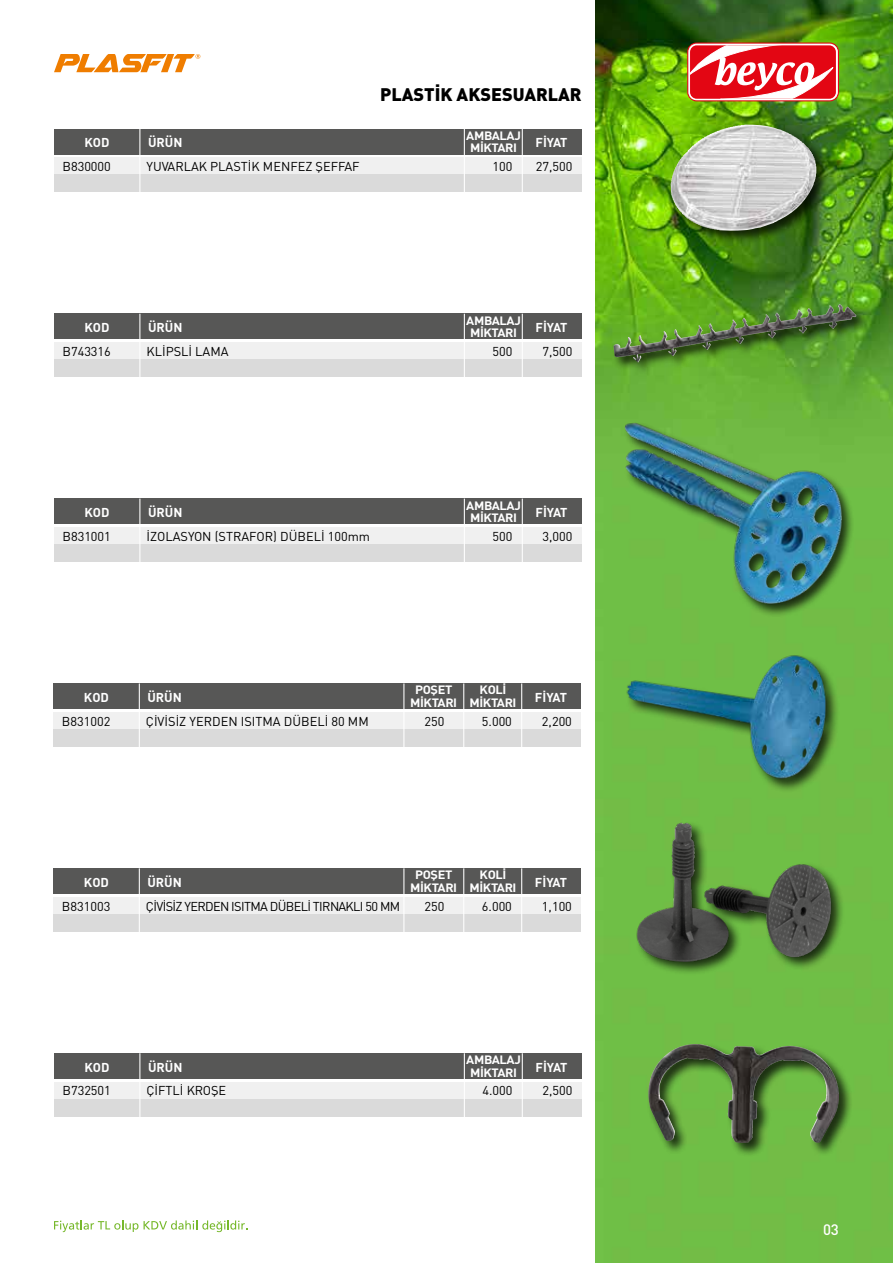
<style>
.page{position:relative;width:893px;height:1263px;background:#fff}
.page>*{position:absolute;margin:0;border:0;box-sizing:border-box;transform-origin:0 0}
.t1{font:18px "DIN Black Tr";color:#000}
.t2{font:15px "DIN Medium Tr";color:#fff}
.t3{font:12.75px "DIN Tr";color:#000}
.t4{font:12.75px "DINT Bold Tr";color:#fff}
.t5{font:12.75px "DIN Tr";letter-spacing:-.05em;color:#000}
.t6{font:12px/12.8px "DINT Bold Tr";letter-spacing:-.03em;color:#fff;text-align:center;scale:1.06 1}
</style>
<div class="page">
<img style="left:595px;top:0;width:298px;height:1263px">
<div style="left:687px;top:43px;width:152px;height:58px;border:1px solid #e30613;border-radius:9px"></div>
<svg style="left:690px;top:45px;width:143px;height:54px"></svg>
<svg style="left:54px;top:1220px;width:193px;height:12px"></svg>
<svg style="left:54px;top:54px;width:146px;height:18px"></svg>
<div style="left:54px;top:342px;width:527px;height:18px;background:#f0f0f0"></div>
<div style="left:54px;top:360px;width:527px;height:17px;background:#dadada"></div>
<div style="left:54px;top:314px;width:527px;height:25px;background:#575756"></div>
<hr style="left:464px;top:314px;width:1px;height:66px;background:#fff">
<hr style="left:522px;top:314px;width:1px;height:66px;background:#fff">
<hr style="left:139px;top:314px;width:1px;height:66px;background:#fff">
<div style="left:54px;top:158px;width:527px;height:17px;background:#f0f0f0"></div>
<div style="left:54px;top:175px;width:527px;height:17px;background:#dadada"></div>
<div style="left:54px;top:129px;width:527px;height:25px;background:#575756"></div>
<hr style="left:464px;top:129px;width:1px;height:67px;background:#fff">
<hr style="left:522px;top:129px;width:1px;height:67px;background:#fff">
<hr style="left:139px;top:129px;width:1px;height:67px;background:#fff">
<div style="left:54px;top:527px;width:527px;height:17px;background:#f0f0f0"></div>
<div style="left:54px;top:544px;width:527px;height:17px;background:#dadada"></div>
<div style="left:54px;top:499px;width:527px;height:25px;background:#575756"></div>
<hr style="left:464px;top:499px;width:1px;height:66px;background:#fff">
<hr style="left:522px;top:499px;width:1px;height:66px;background:#fff">
<hr style="left:139px;top:499px;width:1px;height:66px;background:#fff">
<div style="left:54px;top:1082px;width:527px;height:17px;background:#f0f0f0"></div>
<div style="left:54px;top:1099px;width:527px;height:17px;background:#dadada"></div>
<div style="left:54px;top:1053px;width:527px;height:26px;background:#575756"></div>
<hr style="left:464px;top:1053px;width:1px;height:67px;background:#fff">
<hr style="left:522px;top:1053px;width:1px;height:67px;background:#fff">
<hr style="left:139px;top:1053px;width:1px;height:67px;background:#fff">
<div style="left:53px;top:712px;width:528px;height:17px;background:#f0f0f0"></div>
<div style="left:53px;top:729px;width:528px;height:17px;background:#dadada"></div>
<div style="left:53px;top:683px;width:528px;height:26px;background:#575756"></div>
<hr style="left:463px;top:683px;width:1px;height:99px;background:#fff">
<hr style="left:521px;top:683px;width:1px;height:99px;background:#fff">
<hr style="left:139px;top:683px;width:1px;height:99px;background:#fff">
<hr style="left:403px;top:683px;width:1px;height:99px;background:#fff">
<div style="left:53px;top:897px;width:528px;height:17px;background:#f0f0f0"></div>
<div style="left:53px;top:914px;width:528px;height:17px;background:#dadada"></div>
<div style="left:53px;top:868px;width:528px;height:26px;background:#575756"></div>
<hr style="left:463px;top:868px;width:1px;height:99px;background:#fff">
<hr style="left:521px;top:868px;width:1px;height:99px;background:#fff">
<hr style="left:139px;top:868px;width:1px;height:99px;background:#fff">
<hr style="left:403px;top:868px;width:1px;height:99px;background:#fff">
<div style="left:612px;top:302px;width:258px;height:73px;background:#000;opacity:.75"></div>
<svg style="left:827px;top:305px;width:12px;height:9px"></svg>
<div style="left:669px;top:123px;width:161px;height:122px;background:#000;opacity:.75"></div>
<img style="left:670px;top:125px;width:146px;height:106px">
<div style="left:646px;top:1042px;width:207px;height:115px;background:#000;opacity:.75"></div>
<img style="left:648px;top:1046px;width:35px;height:95px">
<img style="left:612px;top:406px;width:244px;height:211px">
<div style="left:625px;top:654px;width:215px;height:139px;background:#000;opacity:.75"></div>
<img style="left:619px;top:634px;width:215px;height:151px">
<div style="left:635px;top:821px;width:210px;height:155px;background:#000;opacity:.75"></div>
<img style="left:631px;top:822px;width:203px;height:144px">
<h1 class="t1" style="left:380px;top:82px;width:203px">PLASTİK AKSESUARLAR</h1>
<p class="t6" style="left:466px;top:128px;width:53px">AMBALAJ<br>MİKTARI</p>
<p class="t4" style="left:84px;top:134px;width:27px">KOD</p>
<p class="t4" style="left:148px;top:134px;width:36px">ÜRÜN</p>
<p class="t4" style="left:535px;top:134px;width:34px">FİYAT</p>
<p class="t3" style="left:63px;top:158px;width:50px">B830000</p>
<p class="t3" style="left:147px;top:158px;width:215px">YUVARLAK PLASTİK MENFEZ ŞEFFAF</p>
<p class="t3" style="left:493px;top:158px;width:21px">100</p>
<p class="t3" style="left:536px;top:158px;width:38px">27,500</p>
<p class="t6" style="left:466px;top:313px;width:53px">AMBALAJ<br>MİKTARI</p>
<p class="t4" style="left:84px;top:319px;width:27px">KOD</p>
<p class="t4" style="left:148px;top:319px;width:36px">ÜRÜN</p>
<p class="t4" style="left:535px;top:319px;width:34px">FİYAT</p>
<p class="t3" style="left:63px;top:343px;width:50px">B743316</p>
<p class="t3" style="left:147px;top:343px;width:84px">KLİPSLİ LAMA</p>
<p class="t3" style="left:493px;top:343px;width:21px">500</p>
<p class="t3" style="left:543px;top:343px;width:31px">7,500</p>
<p class="t6" style="left:466px;top:498px;width:53px">AMBALAJ<br>MİKTARI</p>
<p class="t4" style="left:84px;top:504px;width:27px">KOD</p>
<p class="t4" style="left:148px;top:504px;width:36px">ÜRÜN</p>
<p class="t4" style="left:535px;top:504px;width:34px">FİYAT</p>
<p class="t3" style="left:63px;top:528px;width:50px">B831001</p>
<p class="t3" style="left:147px;top:528px;width:225px">İZOLASYON (STRAFOR) DÜBELİ 100mm</p>
<p class="t3" style="left:493px;top:528px;width:21px">500</p>
<p class="t3" style="left:543px;top:528px;width:31px">3,000</p>
<p class="t6" style="left:469px;top:683px;width:46px">KOLİ<br>MİKTARI</p>
<p class="t6" style="left:410px;top:683px;width:46px">POŞET<br>MİKTARI</p>
<p class="t4" style="left:84px;top:689px;width:27px">KOD</p>
<p class="t4" style="left:147px;top:689px;width:36px">ÜRÜN</p>
<p class="t4" style="left:535px;top:689px;width:34px">FİYAT</p>
<p class="t3" style="left:62px;top:713px;width:50px">B831002</p>
<p class="t3" style="left:146px;top:713px;width:224px">ÇİVİSİZ YERDEN ISITMA DÜBELİ 80 MM</p>
<p class="t3" style="left:424px;top:713px;width:21px">250</p>
<p class="t3" style="left:482px;top:713px;width:32px">5.000</p>
<p class="t3" style="left:542px;top:713px;width:31px">2,200</p>
<p class="t6" style="left:469px;top:868px;width:46px">KOLİ<br>MİKTARI</p>
<p class="t6" style="left:410px;top:868px;width:46px">POŞET<br>MİKTARI</p>
<p class="t4" style="left:84px;top:874px;width:27px">KOD</p>
<p class="t4" style="left:147px;top:874px;width:36px">ÜRÜN</p>
<p class="t4" style="left:535px;top:874px;width:34px">FİYAT</p>
<p class="t3" style="left:62px;top:898px;width:50px">B831003</p>
<p class="t5" style="left:146px;top:898px;width:256px">ÇİVİSİZ YERDEN ISITMA DÜBELİ TIRNAKLI 50 MM</p>
<p class="t3" style="left:424px;top:898px;width:21px">250</p>
<p class="t3" style="left:482px;top:898px;width:32px">6.000</p>
<p class="t3" style="left:542px;top:898px;width:31px">1,100</p>
<p class="t6" style="left:466px;top:1053px;width:53px">AMBALAJ<br>MİKTARI</p>
<p class="t4" style="left:84px;top:1059px;width:27px">KOD</p>
<p class="t4" style="left:148px;top:1059px;width:36px">ÜRÜN</p>
<p class="t4" style="left:535px;top:1059px;width:34px">FİYAT</p>
<p class="t3" style="left:63px;top:1083px;width:50px">B732501</p>
<p class="t3" style="left:147px;top:1083px;width:81px">ÇİFTLİ KROŞE</p>
<p class="t3" style="left:482px;top:1083px;width:32px">4.000</p>
<p class="t3" style="left:543px;top:1083px;width:31px">2,500</p>
<p class="t2" style="left:823px;top:1220px;width:17px">03</p>
</div>
